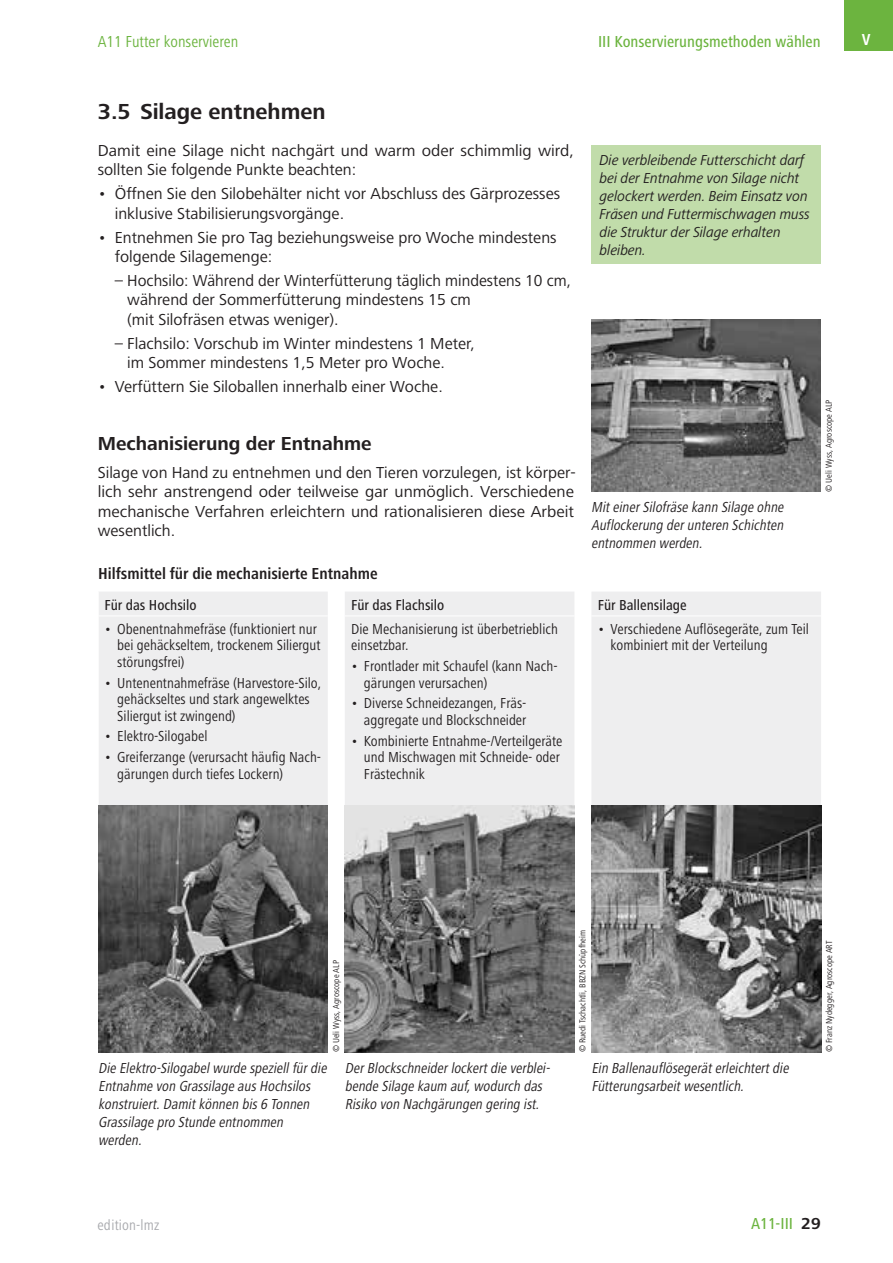
<style>
.page{position:relative;width:893px;height:1263px;background:#fff}
.page>*{position:absolute;margin:0;border:0;box-sizing:border-box;transform-origin:0 0}
.t1{font:700 22.5px "Frutiger Next LT";color:#231f20}
.t2{font:700 19.5px "Frutiger Next LT";color:#231f20}
.t3{font:16.5px/19.5px "Frutiger Next LT";color:#231f20}
.t4{font:500 condensed 16.5px "Frutiger Next LT";color:#6cb43f}
.t5{font:700 condensed 16.5px "Frutiger Next LT";color:#231f20}
.t6{font:condensed 16.5px "Frutiger Next LT";color:#6cb43f}
.t7{font:700 condensed 16.5px "Frutiger Next LT";color:#fff}
.t8{font:condensed 15px/16.5px "Frutiger Next LT";color:#231f20}
.t9{font:italic condensed 15px/18px "Frutiger Next LT";color:#231f20}
.t10{font:italic 15px/18px "Frutiger Next LT";letter-spacing:-.01em;color:#231f20;scale:.95 1}
.t11{font:500 condensed 15px "Frutiger Next LT";color:#231f20}
.t12{font:condensed 15px "Frutiger Next Pro";letter-spacing:.01em;color:#a8a9ad}
.t13{font:condensed 9px "Frutiger Next LT";color:#231f20}
.s1{font-weight:700;font-stretch:normal;color:#231f20}
</style>
<div class="page">
<div style="left:845px;top:0;width:48px;height:51px;background:#6cb43f"></div>
<div style="left:99px;top:592px;width:722px;height:214px;background:#eeeeef"></div>
<hr style="left:98px;top:615px;width:230px;height:1px;background:#fff">
<hr style="left:345px;top:615px;width:229px;height:1px;background:#fff">
<hr style="left:591px;top:615px;width:230px;height:1px;background:#fff">
<img style="left:98px;top:806px;width:230px;height:246px">
<img style="left:345px;top:806px;width:229px;height:246px">
<img style="left:591px;top:806px;width:230px;height:246px">
<div style="left:591px;top:145px;width:230px;height:119px;background:#c1dcaa"></div>
<img style="left:591px;top:320px;width:230px;height:172px">
<p class="t6" style="left:98px;top:32px;width:142px">A11 Futter konservieren</p>
<p class="t4" style="left:598px;top:32px;width:224px">III Konservierungsmethoden wählen</p>
<h1 class="t1" style="left:98px;top:99px;width:229px">3.5 Silage entnehmen</h1>
<p class="t3" style="left:98px;top:141px;width:478px">Damit eine Silage nicht nachgärt und warm oder schimmlig wird, sollten Sie folgende Punkte beachten:</p>
<p class="t3" style="left:115px;top:184px;width:447px;text-indent:-17px">• Öffnen Sie den Silobehälter nicht vor Abschluss des Gärprozesses inklusive Stabilisierungsvorgänge.</p>
<p class="t3" style="left:115px;top:227px;width:443px;text-indent:-17px">• Entnehmen Sie pro Tag beziehungsweise pro Woche mindestens folgende Silagemenge:</p>
<p class="t3" style="left:127px;top:271px;width:445px;text-indent:-12px">– Hochsilo: Während der Winterfütterung täglich mindestens 10 cm, während der Sommerfütterung mindestens 15 cm<br>(mit Silofräsen etwas weniger).</p>
<p class="t3" style="left:127px;top:333px;width:349px;text-indent:-12px">– Flachsilo: Vorschub im Winter mindestens 1 Meter, im Sommer mindestens 1,5 Meter pro Woche.</p>
<p class="t3" style="left:98px;top:377px;width:346px">• Verfüttern Sie Siloballen innerhalb einer Woche.</p>
<p class="t10" style="left:600px;top:151px;width:223px">Die verbleibende Futterschicht darf bei der Entnahme von Silage nicht gelockert werden. Beim Einsatz von<br>Fräsen und Futtermischwagen muss die Struktur der Silage erhalten bleiben.</p>
<p class="t2" style="left:98px;top:432px;width:275px">Mechanisierung der Entnahme</p>
<p class="t3" style="left:98px;top:463px;width:479px;text-align:justify">Silage von Hand zu entnehmen und den Tieren vorzulegen, ist körper&shy;lich sehr anstrengend oder teilweise gar unmöglich. Verschiedene mechanische Verfahren erleichtern und rationalisieren diese Arbeit wesentlich.</p>
<p class="t5" style="left:98px;top:564px;width:281px">Hilfsmittel für die mechanisierte Entnahme</p>
<p class="t11" style="left:105px;top:596px;width:94px">Für das Hochsilo</p>
<p class="t11" style="left:351px;top:596px;width:95px">Für das Flachsilo</p>
<p class="t11" style="left:598px;top:596px;width:90px">Für Ballensilage</p>
<p class="t8" style="left:117px;top:621px;width:205px;text-indent:-13px">• Obenentnahmefräse (funktioniert nur bei gehäckseltem, trockenem Siliergut störungsfrei)</p>
<p class="t8" style="left:117px;top:674px;width:205px;text-indent:-13px">• Untenentnahmefräse (Harvestore-Silo, gehäckseltes und stark angewelktes<br>Siliergut ist zwingend)</p>
<p class="t8" style="left:105px;top:728px;width:104px">• Elektro-Silogabel</p>
<p class="t8" style="left:117px;top:749px;width:205px;text-indent:-13px">• Greiferzange (verursacht häufig Nach&shy;gärungen durch tiefes Lockern)</p>
<p class="t9" style="left:591px;top:498px;width:197px;text-align:justify">MiteinerSilofräse kann Silage ohne Auflockerung derunteren Schichten entnommen werden.</p>
<p class="t8" style="left:611px;top:621px;width:200px;text-indent:-13px">• Verschiedene Auflösegeräte, zum Teil kombiniert mit der Verteilung</p>
<p class="t8" style="left:351px;top:621px;width:208px">Die Mechanisierung ist überbetrieblich einsetzbar.</p>
<p class="t8" style="left:364px;top:658px;width:195px;text-indent:-13px">• Frontlader mit Schaufel (kann Nach&shy;gärungen verursachen)</p>
<p class="t8" style="left:351px;top:695px;width:177px;text-align:right">• Diverse Schneidezangen, Fräs&shy;aggregate und Blockschneider</p>
<p class="t8" style="left:364px;top:732px;width:200px;text-indent:-13px">• Kombinierte Entnahme-/Verteilgeräte und Mischwagen mit Schneide- oder<br>Frästechnik</p>
<p class="t13" style="left:824px;top:492px;width:94px;rotate:-90deg">© Ueli Wyss, Agroscope ALP</p>
<p class="t7" style="left:862px;top:30px;width:10px">V</p>
<p class="t13" style="left:331px;top:1052px;width:94px;rotate:-90deg">© Ueli Wyss, Agroscope ALP</p>
<p class="t13" style="left:578px;top:1052px;width:124px;rotate:-90deg">© Ruedi Tschachtli, BBZN Schüpfheim</p>
<p class="t13" style="left:824px;top:1052px;width:113px;rotate:-90deg">© Franz Nydegger, Agroscope ART</p>
<p class="t9" style="left:98px;top:1059px;width:233px">Die Elektro-Silogabelwurde speziellfürdie Entnahme von Grassilage ausHochsilos konstruiert.Damitkönnen bis6 Tonnen Grassilage pro Stunde entnommen werden.</p>
<p class="t9" style="left:345px;top:1059px;width:209px">DerBlockschneiderlockertdie verblei&shy;bende Silage kaum auf,wodurch das<br>Risiko von Nachgärungen gering ist.</p>
<p class="t9" style="left:591px;top:1059px;width:202px">Ein Ballenauflösegeräterleichtertdie<br>Fütterungsarbeitwesentlich.</p>
<p class="t12" style="left:98px;top:1216px;width:63px">edition-lmz</p>
<p class="t4" style="left:751px;top:1214px;width:71px">A11-III <span class="s1">29</span></p>
</div>
